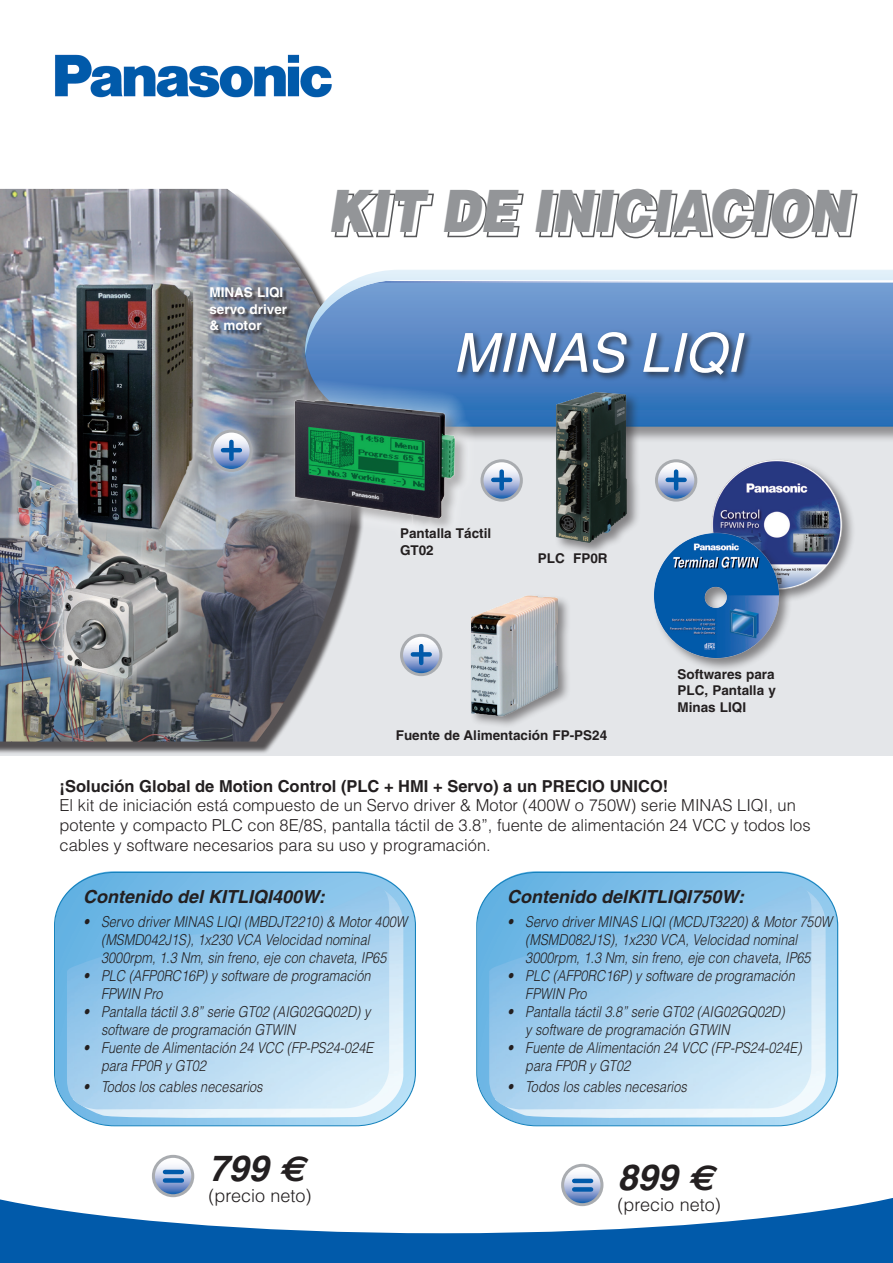
<style>
.page{position:relative;width:893px;height:1263px;background:#fff}
.page>*{position:absolute;margin:0;border:0;box-sizing:border-box;transform-origin:0 0}
.t1{font:italic 900 58.5px "Helvetica";color:#939598;scale:.85 1}
.t2{font:italic 54px "Helvetica";color:#fff}
.t3{font:italic 700 36px "Helvetica";color:#231f20}
.t4{font:italic 700 18px "Helvetica";color:#231f20}
.t5{font:300 18px "Helvetica";color:#231f20}
.t6{font:300 16.5px/19.8px "Helvetica";color:#231f20}
.t7{font:700 16.5px "Helvetica";color:#231f20}
.t8{font:italic 300 15px/18px "Helvetica";color:#231f20;scale:.85 1}
.t9{font:700 13.5px/16.5px "Helvetica";color:#231f20}
.t10{font:700 13.5px/16.5px "Helvetica";color:#fff}
.s1{font-family:"Euro Sans"}
</style>
<div class="page">
<svg style="left:0;top:1195px;width:893px;height:68px;fill:#015aaa"></svg>
<svg style="left:367px;top:193px;width:67px;height:45px"></svg>
<svg style="left:447px;top:193px;width:77px;height:45px"></svg>
<svg style="left:539px;top:192px;width:319px;height:47px"></svg>
<div style="left:0;top:380px;width:893px;height:375px;background:#e4e6e9"></div>
<svg style="left:153px;top:1156px;width:40px;height:40px"></svg>
<div style="left:152px;top:1155px;width:42px;height:42px;border:3px solid #a9acb0;border-radius:50%"></div>
<hr style="left:165px;top:1170px;width:17px;height:4px;background:#015aaa">
<div style="left:165px;top:1178px;width:17px;height:5px;background:#015aaa"></div>
<div style="left:0;top:193px;width:367px;height:561px;background:#231f20;opacity:.75"></div>
<img style="left:0;top:189px;width:354px;height:552px">
<div style="left:306px;top:282px;width:587px;height:162px;background:#231f20;opacity:.43"></div>
<svg style="left:305px;top:356px;width:588px;height:71px;background:#3b77bb"></svg>
<img style="left:305px;top:352px;width:588px;height:4px">
<svg style="left:305px;top:270px;width:588px;height:82px;background:#80a4d4"></svg>
<div style="left:455px;top:329px;width:299px;height:55px;background:#231f20;opacity:.75"></div>
<div style="left:201px;top:420px;width:61px;height:61px;background:#fff;opacity:.75"></div>
<svg style="left:212px;top:431px;width:39px;height:39px"></svg>
<div style="left:210px;top:430px;width:43px;height:42px;border:3px solid #a9acb0;border-radius:50%"></div>
<div style="left:229px;top:442px;width:5px;height:17px;background:#015aaa"></div>
<hr style="left:223px;top:448px;width:17px;height:4px;background:#015aaa">
<svg style="left:482px;top:461px;width:39px;height:39px"></svg>
<div style="left:480px;top:459px;width:43px;height:43px;border:3px solid #a9acb0;border-radius:50%"></div>
<div style="left:499px;top:472px;width:5px;height:16px;background:#015aaa"></div>
<hr style="left:493px;top:478px;width:17px;height:4px;background:#015aaa">
<svg style="left:54px;top:872px;width:362px;height:254px"></svg>
<img style="left:67px;top:886px;width:337px;height:237px">
<div style="left:273px;top:378px;width:203px;height:167px;background:#fff;opacity:.75"></div>
<img style="left:276px;top:384px;width:187px;height:148px">
<div style="left:554px;top:390px;width:87px;height:166px;background:#231f20;opacity:.5"></div>
<img style="left:556px;top:392px;width:71px;height:151px">
<svg style="left:656px;top:461px;width:40px;height:39px"></svg>
<div style="left:655px;top:459px;width:42px;height:43px;border:3px solid #a9acb0;border-radius:50%"></div>
<hr style="left:674px;top:472px;width:4px;height:16px;background:#015aaa">
<hr style="left:668px;top:478px;width:17px;height:4px;background:#015aaa">
<div style="left:710px;top:458px;width:146px;height:145px;background:#231f20;opacity:.5"></div>
<img style="left:710px;top:458px;width:136px;height:145px">
<div style="left:652px;top:531px;width:141px;height:141px;background:#231f20;opacity:.5"></div>
<img style="left:652px;top:529px;width:130px;height:136px">
<div style="left:469px;top:594px;width:103px;height:135px;background:#231f20;opacity:.5"></div>
<img style="left:471px;top:595px;width:86px;height:121px">
<svg style="left:402px;top:635px;width:39px;height:40px"></svg>
<div style="left:400px;top:634px;width:42px;height:42px;border:3px solid #a9acb0;border-radius:50%"></div>
<hr style="left:419px;top:646px;width:4px;height:17px;background:#015aaa">
<div style="left:413px;top:652px;width:17px;height:5px;background:#015aaa"></div>
<svg style="left:476px;top:872px;width:362px;height:254px"></svg>
<img style="left:489px;top:886px;width:338px;height:237px">
<svg style="left:563px;top:1165px;width:39px;height:40px"></svg>
<div style="left:561px;top:1164px;width:42px;height:42px;border:3px solid #a9acb0;border-radius:50%"></div>
<hr style="left:574px;top:1179px;width:17px;height:4px;background:#015aaa">
<div style="left:574px;top:1187px;width:17px;height:5px;background:#015aaa"></div>
<div style="left:211px;top:289px;width:81px;height:47px;background:#231f20;opacity:.75"></div>
<img style="left:55px;top:54px;width:277px;height:44px">
<p class="t10" style="left:209px;top:284px;width:79px">MINAS LIQI servo driver &amp; motor</p>
<h1 class="t1" style="left:327px;top:173px;width:616px">KIT DE INICIACION</h1>
<h2 class="t2" style="left:453px;top:322px;width:290px">MINAS LIQI</h2>
<p class="t9" style="left:400px;top:525px;width:93px">Pantalla Táctil<br>GT02</p>
<p class="t9" style="left:538px;top:550px;width:71px">PLC FP0R</p>
<p class="t9" style="left:396px;top:727px;width:213px">Fuente de Alimentación FP-PS24</p>
<p class="t9" style="left:677px;top:665px;width:100px;text-align:justify">Softwares para PLC, Pantalla y Minas LIQI</p>
<p class="t7" style="left:60px;top:776px;width:610px">¡Solución Global de Motion Control (PLC + HMI + Servo) a un PRECIO UNICO!</p>
<p class="t6" style="left:60px;top:795px;width:753px">El kit de iniciación está compuesto de un Servo driver &amp; Motor (400W o 750W) serie MINAS LIQI, un potente y compacto PLC con 8E/8S, pantalla táctil de 3.8”, fuente de alimentación 24 VCC y todos los cables y software necesarios para su uso y programación.</p>
<p class="t4" style="left:83px;top:886px;width:243px">Contenido del KITLIQI400W:</p>
<p class="t8" style="left:101px;top:912px;width:362px;text-indent:-18px">• Servo driver MINAS LIQI (MBDJT2210) &amp; Motor 400W (MSMD042J1S), 1x230 VCA Velocidad nominal<br>3000rpm, 1.3 Nm, sin freno, eje con chaveta, IP65</p>
<p class="t8" style="left:101px;top:966px;width:319px;text-indent:-18px">• PLC (AFP0RC16P) y software de programación<br>FPWIN Pro</p>
<p class="t8" style="left:101px;top:1002px;width:318px;text-indent:-18px">• Pantalla táctil 3.8” serie GT02 (AIG02GQ02D) y software de programación GTWIN</p>
<p class="t8" style="left:101px;top:1038px;width:322px;text-indent:-18px">• Fuente de Alimentación 24 VCC (FP-PS24-024E para FP0R y GT02</p>
<p class="t8" style="left:83px;top:1077px;width:213px">• Todos los cables necesarios</p>
<p class="t4" style="left:507px;top:886px;width:238px">Contenido delKITLIQI750W:</p>
<p class="t8" style="left:525px;top:912px;width:362px;text-indent:-18px">• Servo driver MINAS LIQI (MCDJT3220) &amp; Motor 750W (MSMD082J1S), 1x230 VCA, Velocidad nominal<br>3000rpm, 1.3 Nm, sin freno, eje con chaveta, IP65</p>
<p class="t8" style="left:525px;top:966px;width:319px;text-indent:-18px">• PLC (AFP0RC16P) y software de programación<br>FPWIN Pro</p>
<p class="t8" style="left:525px;top:1002px;width:307px;text-indent:-18px">• Pantalla táctil 3.8” serie GT02 (AIG02GQ02D) y software de programación GTWIN</p>
<p class="t8" style="left:525px;top:1038px;width:327px;text-indent:-18px">• Fuente de Alimentación 24 VCC (FP-PS24-024E) para FP0R y GT02</p>
<p class="t8" style="left:507px;top:1077px;width:213px">• Todos los cables necesarios</p>
<h3 class="t3" style="left:208px;top:1146px;width:100px">799 <span class="s1">€</span></h3>
<p class="t5" style="left:208px;top:1184px;width:105px">(precio neto)</p>
<h3 class="t3" style="left:618px;top:1155px;width:100px">899 <span class="s1">€</span></h3>
<p class="t5" style="left:618px;top:1193px;width:105px">(precio neto)</p>
</div>
